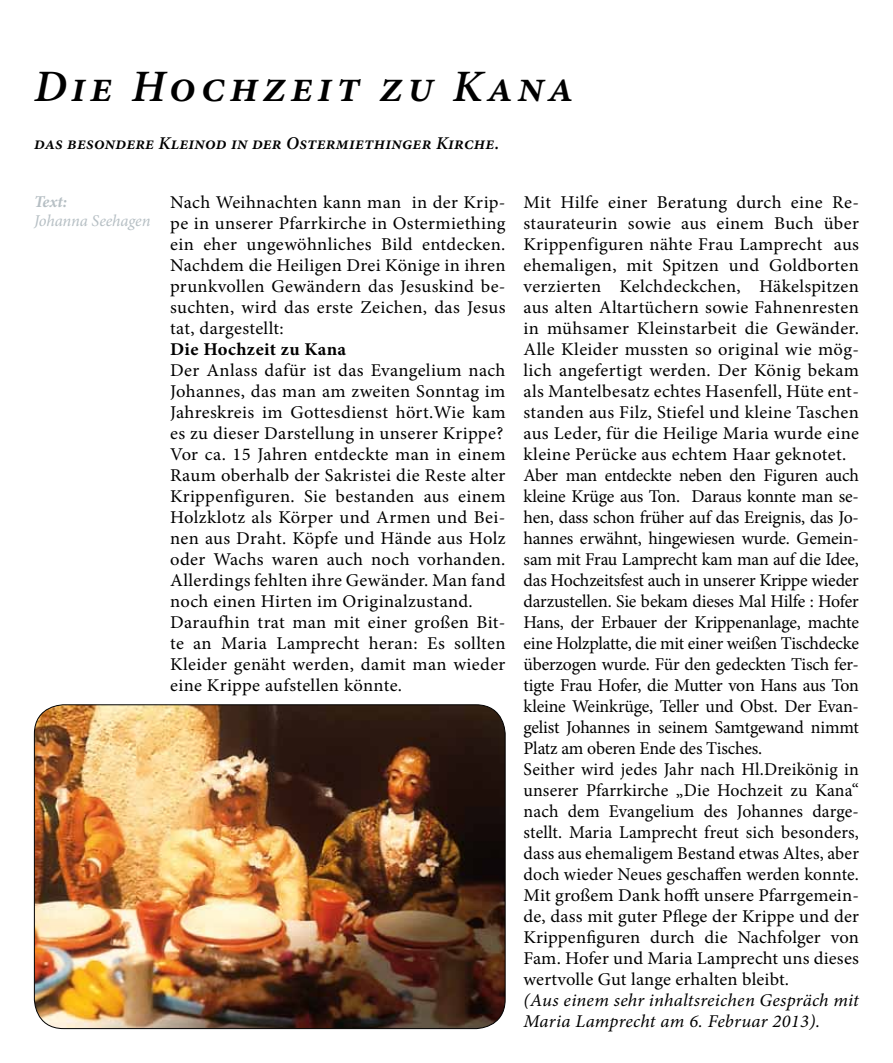
<style>
.page{position:relative;width:893px;height:1063px;background:#fff}
.page>*{position:absolute;margin:0;border:0;box-sizing:border-box;transform-origin:0 0}
.t1{font:italic 600 45px "Minion Pro";letter-spacing:.1em;color:#000}
.t2{font:18px/21px "Minion Pro";letter-spacing:.01em;color:#000}
.t3{font:italic 18px/21px "Minion Pro";letter-spacing:.01em;color:#000}
.t4{font:italic 600 18px "Minion Pro";letter-spacing:.01em;color:#000}
.t5{font:700 18px "Minion Pro";letter-spacing:.02em;color:#000}
.t6{font:italic 16.5px "Minion Pro";letter-spacing:-.005em;color:#b6bfc4}
.t7{font:italic 700 16.5px "Minion Pro";color:#b6bfc4}
</style>
<div class="page">
<img style="left:34px;top:705px;width:471px;height:324px">
<h1 class="t1" style="left:34px;top:55px;width:542px">Die Hochzeit zu Kana</h1>
<p class="t4" style="left:34px;top:131px;width:467px">das besondere Kleinod in der Ostermiethinger Kirche.</p>
<p class="t7" style="left:34px;top:189px;width:35px">Text:</p>
<p class="t6" style="left:34px;top:210px;width:118px">Johanna Seehagen</p>
<p class="t2" style="left:170px;top:191px;width:337px;text-align:justify">Nach Weihnachten kann man in der Krip&shy;pe in unserer Pfarrkirche in Ostermiething ein eher ungewöhnliches Bild entdecken.<br>Nachdem die Heiligen Drei Könige in ihren prunkvollen Gewändern das Jesuskind be&shy;suchten, wird das erste Zeichen, das Jesus tat, dargestellt:</p>
<p class="t5" style="left:170px;top:336px;width:178px">Die Hochzeit zu Kana</p>
<p class="t2" style="left:170px;top:359px;width:337px">Der Anlass dafür ist das Evangelium nach Johannes, das man am zweiten Sonntag im Jahreskreis im Gottesdienst hört.Wie kam es zu dieser Darstellung in unserer Krippe?<br>Vor ca. 15 Jahren entdeckte man in einem Raum oberhalb der Sakristei die Reste alter Krippenfiguren. Sie bestanden aus einem Holzklotz als Körper und Armen und Bei&shy;nen aus Draht. Köpfe und Hände aus Holz oder Wachs waren auch noch vorhanden.<br>Allerdings fehlten ihre Gewänder. Man fand noch einen Hirten im Originalzustand.<br>Daraufhin trat man mit einer großen Bit&shy;te an Maria Lamprecht heran: Es sollten Kleider genäht werden, damit man wieder eine Krippe aufstellen könnte.</p>
<p class="t2" style="left:523px;top:192px;width:337px">Mit Hilfe einer Beratung durch eine Re&shy;staurateurin sowie aus einem Buch über Krippenfiguren nähte Frau Lamprecht aus ehemaligen, mit Spitzen und Goldborten verzierten Kelchdeckchen, Häkelspitzen aus alten Altartüchern sowie Fahnenresten in mühsamer Kleinstarbeit die Gewänder.<br>Alle Kleider mussten so original wie mög&shy;lich angefertigt werden. Der König bekam als Mantelbesatz echtes Hasenfell, Hüte ent&shy;standen aus Filz, Stiefel und kleine Taschen aus Leder, für die Heilige Maria wurde eine kleine Perücke aus echtem Haar geknotet.<br>Aber man entdeckte neben den Figuren auch kleine Krüge aus Ton. Daraus konnte man se&shy;hen, dass schon früher auf das Ereignis, das Jo&shy;hannes erwähnt, hingewiesen wurde. Gemein&shy;sam mit Frau Lamprecht kam man auf die Idee, das Hochzeitsfest auch in unserer Krippe wieder darzustellen. Sie bekam dieses Mal Hilfe : Hofer Hans, der Erbauer der Krippenanlage, machte eine Holzplatte, die mit einer weißen Tischdecke überzogen wurde. Für den gedeckten Tisch fer&shy;tigte Frau Hofer, die Mutter von Hans aus Ton kleine Weinkrüge, Teller und Obst. Der Evan&shy;gelist Johannes in seinem Samtgewand nimmt Platz am oberen Ende des Tisches.<br>Seither wird jedes Jahr nach Hl.Dreikönig in unserer Pfarrkirche „Die Hochzeit zu Kana“ nach dem Evangelium des Johannes darge&shy;stellt. Maria Lamprecht freut sich besonders, dass aus ehemaligem Bestand etwas Altes, aber doch wieder Neues geschaffen werden konnte.<br>Mit großem Dank hofft unsere Pfarrgemein&shy;de, dass mit guter Pflege der Krippe und der Krippenfiguren durch die Nachfolger von Fam. Hofer und Maria Lamprecht uns dieses wertvolle Gut lange erhalten bleibt.</p>
<p class="t3" style="left:523px;top:989px;width:337px">(Aus einem sehr inhaltsreichen Gespräch mit<br>Maria Lamprecht am 6. Februar 2013).</p>
</div>
